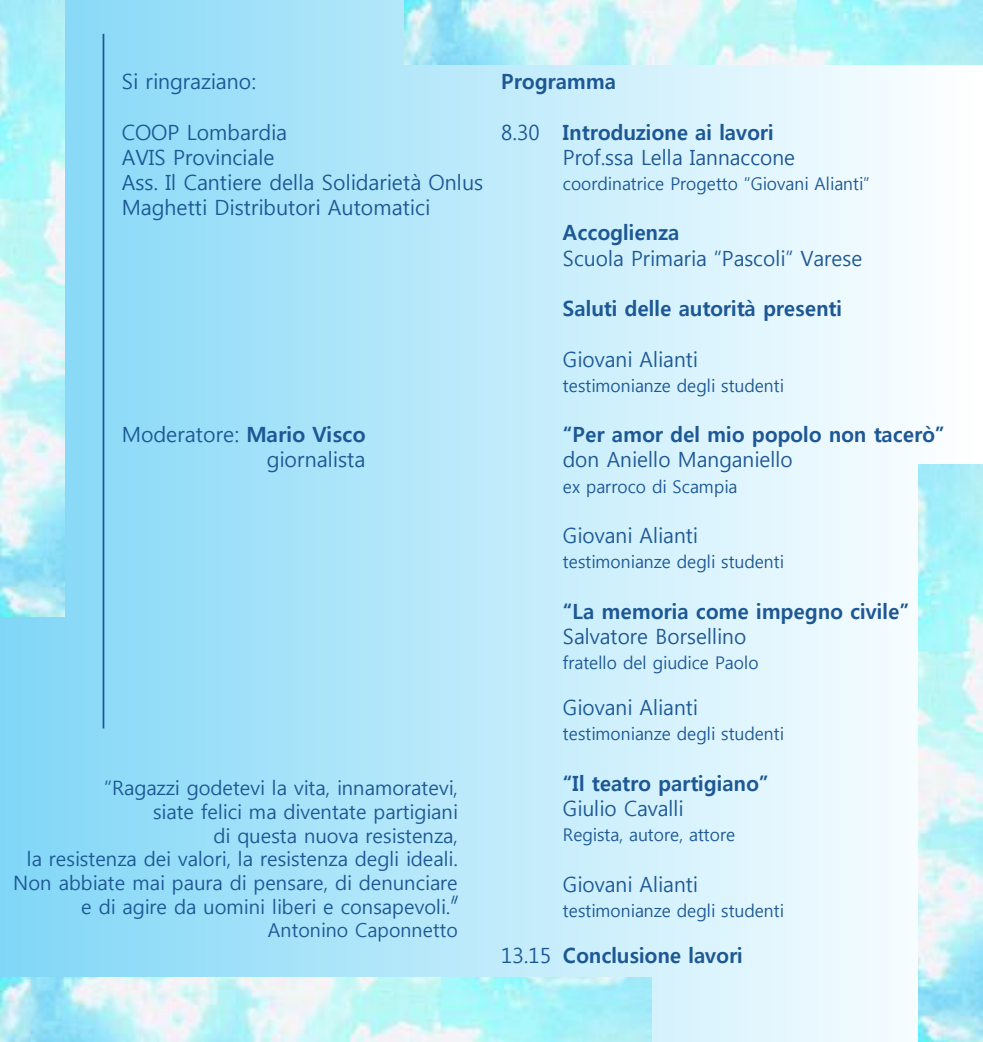
<style>
.page{position:relative;width:983px;height:1042px;background:#fff}
.page>*{position:absolute;margin:0;border:0;box-sizing:border-box;transform-origin:0 0}
.t1{font:21px/25.2px "Malgun Gothic";color:#1d5895}
.t2{font:700 21px "Malgun Gothic";color:#1d5895}
.t3{font:19.78px/23.8px "Malgun Gothic";color:#1d5895;text-align:right}
.t4{font:19.25px "Malgun Gothic";color:#1d5895}
.t5{font:17.5px "Malgun Gothic";color:#1d5895}
.s1{font-weight:700}
.s2{font-weight:400}
</style>
<div class="page">
<img style="left:0;top:1px;width:982px;height:1041px">
<img style="left:0;top:0;width:64px;height:616px">
<img style="left:918px;top:465px;width:64px;height:577px">
<img style="left:404px;top:0;width:578px;height:65px">
<img style="left:0;top:977px;width:651px;height:65px">
<hr style="left:103px;top:34px;width:1px;height:694px;background:#1d5895">
<p class="t1" style="left:122px;top:69px;width:136px">Si ringraziano:</p>
<p class="t1" style="left:122px;top:120px;width:363px">COOP Lombardia<br>AVIS Provinciale<br>Ass. Il Cantiere della Solidarietà Onlus<br>Maghetti Distributori Automatici</p>
<p class="t1" style="left:122px;top:422px;width:245px;text-align:right">Moderatore: <span class="s1">Mario Visco </span>giornalista</p>
<p class="t3" style="left:13px;top:776px;width:446px">“Ragazzi godetevi la vita, innamoratevi,<br>siate felici ma diventate partigiani<br>di questa nuova resistenza,<br>la resistenza dei valori, la resistenza degli ideali.<br>Non abbiate mai paura di pensare, di denunciare e di agire da uomini liberi e consapevoli.”</p>
<p class="t4" style="left:268px;top:919px;width:191px">Antonino Caponnetto</p>
<p class="t1" style="left:451px;top:891px;width:9px">”</p>
<p class="t2" style="left:501px;top:69px;width:116px">Programma</p>
<p class="t1" style="left:562px;top:120px;width:234px;text-indent:-62px">8.30 <span class="s1">Introduzione ai lavori<br></span>Prof.ssa Lella Iannaccone</p>
<p class="t5" style="left:562px;top:174px;width:308px">coordinatrice Progetto “Giovani Alianti”</p>
<p class="t2" style="left:562px;top:220px;width:118px">Accoglienza</p>
<p class="t1" style="left:562px;top:246px;width:301px">Scuola Primaria “Pascoli” Varese</p>
<p class="t2" style="left:562px;top:296px;width:280px">Saluti delle autorità presenti</p>
<p class="t1" style="left:562px;top:347px;width:136px">Giovani Alianti</p>
<p class="t5" style="left:562px;top:375px;width:222px">testimonianze degli studenti</p>
<p class="t2" style="left:562px;top:422px;width:383px">“Per amor del mio popolo non tacerò”</p>
<p class="t1" style="left:562px;top:447px;width:231px">don Aniello Manganiello</p>
<p class="t5" style="left:562px;top:476px;width:176px">ex parroco di Scampia</p>
<p class="t1" style="left:562px;top:523px;width:136px">Giovani Alianti</p>
<p class="t5" style="left:562px;top:552px;width:222px">testimonianze degli studenti</p>
<p class="t2" style="left:562px;top:598px;width:347px">“La memoria come impegno civile”</p>
<p class="t1" style="left:562px;top:624px;width:185px">Salvatore Borsellino</p>
<p class="t5" style="left:562px;top:653px;width:197px">fratello del giudice Paolo</p>
<p class="t1" style="left:562px;top:695px;width:136px">Giovani Alianti</p>
<p class="t5" style="left:562px;top:724px;width:222px">testimonianze degli studenti</p>
<p class="t2" style="left:562px;top:771px;width:207px">“Il teatro partigiano”</p>
<p class="t1" style="left:562px;top:796px;width:122px">Giulio Cavalli</p>
<p class="t5" style="left:562px;top:825px;width:174px">Regista, autore, attore</p>
<p class="t1" style="left:562px;top:872px;width:136px">Giovani Alianti</p>
<p class="t5" style="left:562px;top:900px;width:222px">testimonianze degli studenti</p>
<p class="t2" style="left:501px;top:943px;width:243px"><span class="s2">13.15</span> Conclusione lavori</p>
</div>
